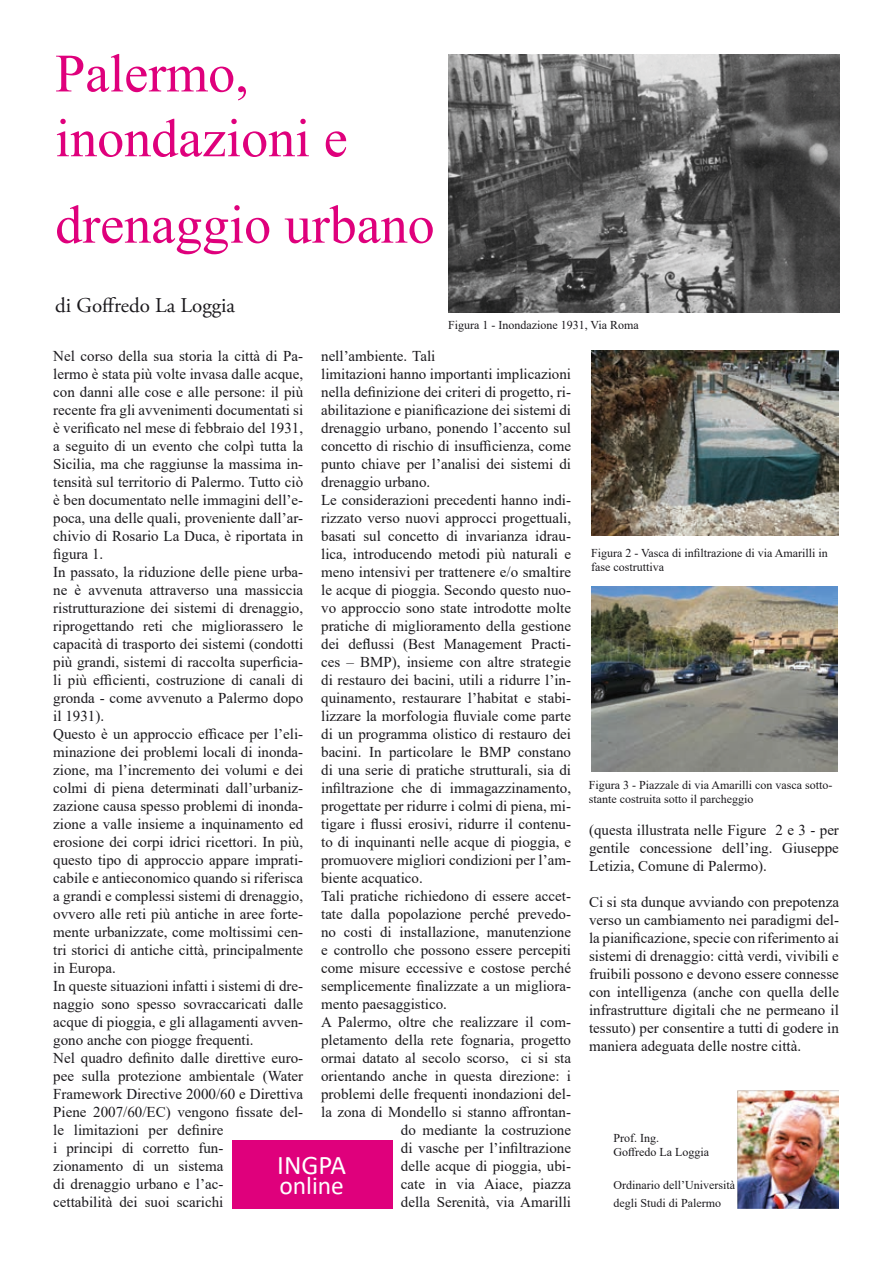
<style>
.page{position:relative;width:893px;height:1263px;background:#fff}
.page>*{position:absolute;margin:0;border:0;box-sizing:border-box;transform-origin:0 0}
.t1{font:54px/64.8px "Times New Roman";color:#df007c}
.t2{font:27px "Calibri";color:#fff}
.t3{font:25.5px "Calibri";color:#fff}
.t4{font:21px "Adobe Garamond Pro";color:#1a181c}
.t5{font:15px/18px "Times New Roman";color:#1a181c;text-align:justify}
.t6{font:12px/14.4px "Times New Roman";color:#1a181c}
</style>
<div class="page">
<img style="left:737px;top:1091px;width:102px;height:118px">
<img style="left:448px;top:54px;width:391px;height:258px">
<img style="left:592px;top:351px;width:246px;height:185px">
<img style="left:591px;top:587px;width:247px;height:185px">
<div style="left:232px;top:1141px;width:160px;height:68px;background:#df007c"></div>
<h1 class="t1" style="left:55px;top:39px;width:294px">Palermo, inondazioni e</h1>
<h1 class="t1" style="left:55px;top:190px;width:381px">drenaggio urbano</h1>
<h3 class="t4" style="left:55px;top:293px;width:181px">di Goffredo La Loggia</h3>
<p class="t6" style="left:448px;top:318px;width:192px">Figura 1 - Inondazione 1931, Via Roma</p>
<p class="t5" style="left:53px;top:347px;width:251px;text-align:left">Nel corso della sua storia la città di Pa&shy;lermo è stata più volte invasa dalle acque, con danni alle cose e alle persone: il più recente fra gli avvenimenti documentati si è verificato nel mese di febbraio del 1931, a seguito di un evento che colpì tutta la Sicilia, ma che raggiunse la massima in&shy;tensità sul territorio di Palermo. Tutto ciò è ben documentato nelle immagini dell’e&shy;poca, una delle quali, proveniente dall’ar&shy;chivio di Rosario La Duca, è riportata in figura 1.<br>In passato, la riduzione delle piene urba&shy;ne è avvenuta attraverso una massiccia ristrutturazione dei sistemi di drenaggio, riprogettando reti che migliorassero le capacità di trasporto dei sistemi (condotti più grandi, sistemi di raccolta superficia&shy;li più efficienti, costruzione di canali di gronda - come avvenuto a Palermo dopo il 1931).<br>Questo è un approccio efficace per l’eli&shy;minazione dei problemi locali di inonda&shy;zione, ma l’incremento dei volumi e dei colmi di piena determinati dall’urbaniz&shy;zazione causa spesso problemi di inonda&shy;zione a valle insieme a inquinamento ed erosione dei corpi idrici ricettori. In più, questo tipo di approccio appare imprati&shy;cabile e antieconomico quando si riferisca a grandi e complessi sistemi di drenaggio, ovvero alle reti più antiche in aree forte&shy;mente urbanizzate, come moltissimi cen&shy;tri storici di antiche città, principalmente in Europa.<br>In queste situazioni infatti i sistemi di dre&shy;naggio sono spesso sovraccaricati dalle acque di pioggia, e gli allagamenti avven&shy;gono anche con piogge frequenti.<br>Nel quadro definito dalle direttive euro&shy;pee sulla protezione ambientale (Water Framework Directive 2000/60 e Direttiva Piene 2007/60/EC) vengono fissate del&shy;le limitazioni per definire<br>i principi di corretto fun-<br>zionamento di un sistema<br>di drenaggio urbano e l’ac-<br>cettabilità dei suoi scarichi</p>
<p class="t5" style="left:321px;top:347px;width:116px">nell’ambiente. Tali</p>
<p class="t5" style="left:321px;top:365px;width:251px">limitazioni hanno importanti implicazioni</p>
<p class="t5" style="left:321px;top:383px;width:251px">nella definizione dei criteri di progetto, ri-</p>
<p class="t5" style="left:321px;top:401px;width:251px">abilitazione e pianificazione dei sistemi di</p>
<p class="t5" style="left:321px;top:419px;width:251px">drenaggio urbano, ponendo l’accento sul</p>
<p class="t5" style="left:321px;top:437px;width:251px">concetto di rischio di insufficienza, come</p>
<p class="t5" style="left:321px;top:455px;width:251px">punto chiave per l’analisi dei sistemi di</p>
<p class="t5" style="left:321px;top:473px;width:111px">drenaggio urbano.</p>
<p class="t5" style="left:321px;top:491px;width:251px">Le considerazioni precedenti hanno indi-</p>
<p class="t5" style="left:321px;top:509px;width:251px">rizzato verso nuovi approcci progettuali,</p>
<p class="t5" style="left:321px;top:527px;width:251px">basati sul concetto di invarianza idrau-</p>
<p class="t5" style="left:321px;top:545px;width:251px">lica, introducendo metodi più naturali e</p>
<p class="t5" style="left:321px;top:563px;width:251px">meno intensivi per trattenere e/o smaltire</p>
<p class="t5" style="left:321px;top:581px;width:251px">le acque di pioggia. Secondo questo nuo-</p>
<p class="t5" style="left:321px;top:599px;width:251px">vo approccio sono state introdotte molte</p>
<p class="t5" style="left:321px;top:617px;width:251px">pratiche di miglioramento della gestione</p>
<p class="t5" style="left:321px;top:635px;width:251px">dei deflussi (Best Management Practi-</p>
<p class="t5" style="left:321px;top:653px;width:251px">ces – BMP), insieme con altre strategie</p>
<p class="t5" style="left:321px;top:671px;width:251px">di restauro dei bacini, utili a ridurre l’in-</p>
<p class="t5" style="left:321px;top:689px;width:251px">quinamento, restaurare l’habitat e stabi-</p>
<p class="t5" style="left:321px;top:707px;width:251px">lizzare la morfologia fluviale come parte</p>
<p class="t5" style="left:321px;top:725px;width:251px">di un programma olistico di restauro dei</p>
<p class="t5" style="left:321px;top:743px;width:251px">bacini. In particolare le BMP constano</p>
<p class="t5" style="left:321px;top:761px;width:251px">di una serie di pratiche strutturali, sia di</p>
<p class="t5" style="left:321px;top:779px;width:251px">infiltrazione che di immagazzinamento,</p>
<p class="t5" style="left:321px;top:797px;width:251px">progettate per ridurre i colmi di piena, mi-</p>
<p class="t5" style="left:321px;top:815px;width:251px">tigare i flussi erosivi, ridurre il contenu-</p>
<p class="t5" style="left:321px;top:833px;width:251px">to di inquinanti nelle acque di pioggia, e</p>
<p class="t5" style="left:321px;top:851px;width:251px">promuovere migliori condizioni per l’am-</p>
<p class="t5" style="left:321px;top:869px;width:103px">biente acquatico.</p>
<p class="t5" style="left:321px;top:887px;width:251px">Tali pratiche richiedono di essere accet-</p>
<p class="t5" style="left:321px;top:905px;width:251px">tate dalla popolazione perché prevedo-</p>
<p class="t5" style="left:321px;top:923px;width:251px">no costi di installazione, manutenzione</p>
<p class="t5" style="left:321px;top:941px;width:251px">e controllo che possono essere percepiti</p>
<p class="t5" style="left:321px;top:959px;width:251px">come misure eccessive e costose perché</p>
<p class="t5" style="left:321px;top:977px;width:251px">semplicemente finalizzate a un migliora-</p>
<p class="t5" style="left:321px;top:995px;width:127px">mento paesaggistico.</p>
<p class="t5" style="left:321px;top:1013px;width:251px">A Palermo, oltre che realizzare il com-</p>
<p class="t5" style="left:321px;top:1031px;width:251px">pletamento della rete fognaria, progetto</p>
<p class="t5" style="left:321px;top:1049px;width:251px">ormai datato al secolo scorso, ci si sta</p>
<p class="t5" style="left:321px;top:1067px;width:251px">orientando anche in questa direzione: i</p>
<p class="t5" style="left:321px;top:1085px;width:251px">problemi delle frequenti inondazioni del-</p>
<p class="t5" style="left:321px;top:1103px;width:251px">la zona di Mondello si stanno affrontan-</p>
<p class="t5" style="left:401px;top:1121px;width:172px">do mediante la costruzione</p>
<p class="t5" style="left:401px;top:1139px;width:172px">di vasche per l’infiltrazione</p>
<p class="t5" style="left:401px;top:1157px;width:172px">delle acque di pioggia, ubi-</p>
<p class="t5" style="left:401px;top:1175px;width:172px">cate in via Aiace, piazza</p>
<p class="t5" style="left:401px;top:1193px;width:172px">della Serenità, via Amarilli</p>
<h2 class="t2" style="left:277px;top:1146px;width:70px">INGPA</h2>
<h3 class="t3" style="left:279px;top:1168px;width:66px">online</h3>
<p class="t6" style="left:591px;top:545px;width:238px">Figura 2 - Vasca di infiltrazione di via Amarilli in fase costruttiva</p>
<p class="t6" style="left:589px;top:777px;width:245px">Figura 3 - Piazzale di via Amarilli con vasca sotto&shy;stante costruita sotto il parcheggio</p>
<p class="t5" style="left:589px;top:821px;width:251px">(questa illustrata nelle Figure 2 e 3 - per gentile concessione dell’ing. Giuseppe Letizia, Comune di Palermo).</p>
<p class="t5" style="left:589px;top:893px;width:251px">Ci si sta dunque avviando con prepotenza verso un cambiamento nei paradigmi del&shy;la pianificazione, specie con riferimento ai sistemi di drenaggio: città verdi, vivibili e fruibili possono e devono essere connesse con intelligenza (anche con quella delle infrastrutture digitali che ne permeano il tessuto) per consentire a tutti di godere in maniera adeguata delle nostre città.</p>
<p class="t6" style="left:613px;top:1130px;width:97px">Prof. Ing.<br>Goffredo La Loggia</p>
<p class="t6" style="left:613px;top:1175px;width:123px;line-height:18px">Ordinario dell’Università degli Studi di Palermo</p>
</div>
